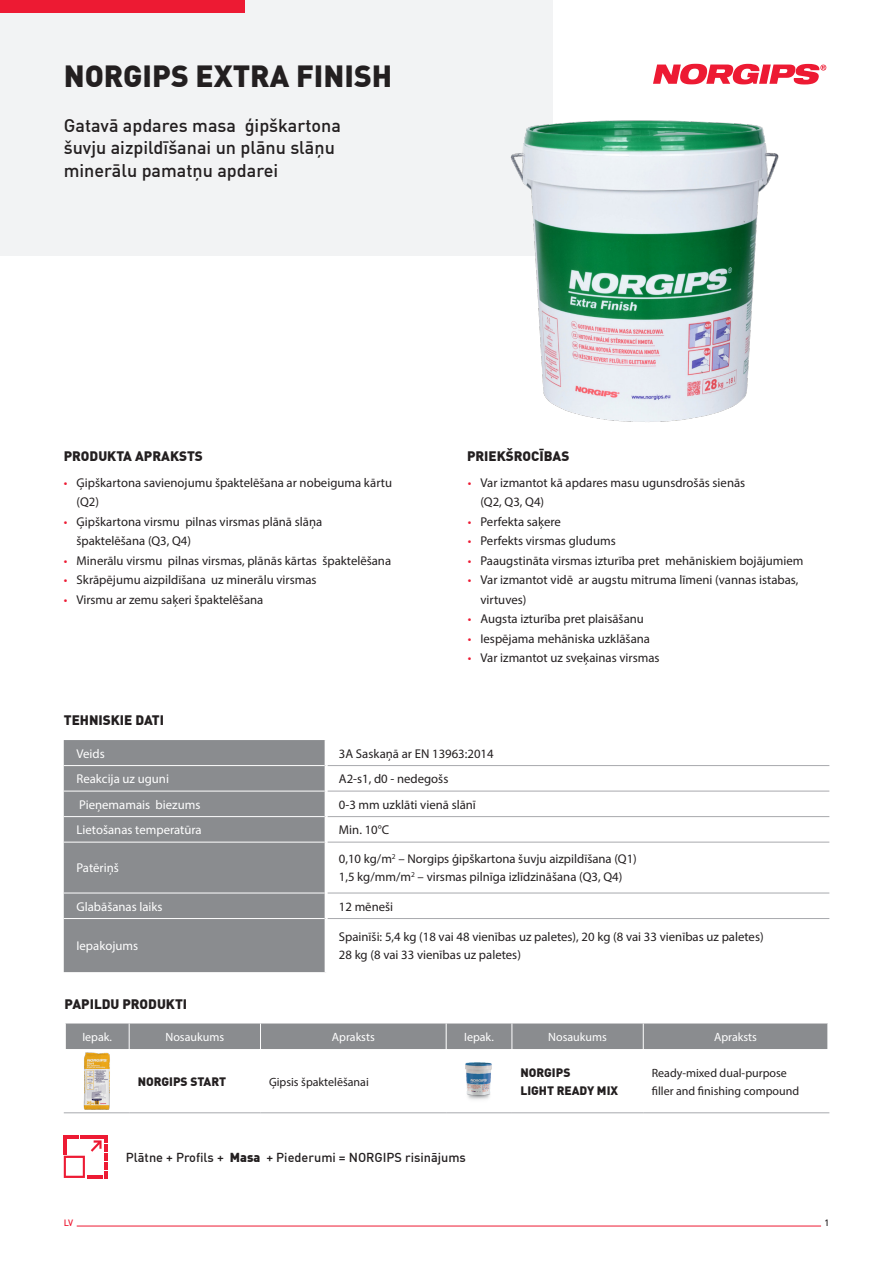
<style>
.page{position:relative;width:893px;height:1263px;background:#fff}
.page>*{position:absolute;margin:0;border:0;box-sizing:border-box;transform-origin:0 0}
.t1{font:900 30px "DIN Offc Pro";color:#231f20}
.t2{font:500 18px/22.5px "DIN Offc Pro";color:#231f20}
.header_2{font:900 13.5px "DIN Offc Pro";color:#231f20}
.t3{font:12.75px/19.5px "Myriad Pro";color:#231f20}
.t4{font:12.75px "Myriad Pro";color:#fff}
.t5{font:500 12.75px "DIN Offc Pro";color:#231f20}
.txt{font:12px/18px "Myriad Pro";color:#231f20}
.t6{font:12px "Myriad Pro";color:#fff}
.txt-2{font:900 12px/18px "DIN Offc Pro";color:#231f20}
.t7{font:500 9px "DIN Offc Pro";color:#ed1a33}
.t8{font:500 9px "DIN Offc Pro";color:#231f20}
.s1{color:#ed1a33}
.s2{font-weight:900}
</style>
<div class="page">
<div style="left:0;top:0;width:553px;height:255px;background:#f2f3f4"></div>
<div style="left:0;top:0;width:244px;height:13px;background:#ed1a33"></div>
<svg style="left:653px;top:64px;width:173px;height:20px"></svg>
<hr style="left:77px;top:1226px;width:744px;height:1px;background:#ed1a33">
<img style="left:468px;top:120px;width:311px;height:302px">
<div style="left:65px;top:1023px;width:763px;height:26px;background:#8a8c8f"></div>
<hr style="left:64px;top:1112px;width:65px;height:1px;background:#a8a9ad">
<hr style="left:129px;top:1112px;width:131px;height:1px;background:#a8a9ad">
<hr style="left:260px;top:1112px;width:186px;height:1px;background:#a8a9ad">
<hr style="left:446px;top:1112px;width:66px;height:1px;background:#a8a9ad">
<hr style="left:512px;top:1112px;width:131px;height:1px;background:#a8a9ad">
<hr style="left:643px;top:1112px;width:186px;height:1px;background:#a8a9ad">
<img style="left:83px;top:1052px;width:27px;height:58px">
<img style="left:465px;top:1062px;width:27px;height:38px">
<div style="left:64px;top:740px;width:261px;height:232px;background:#8a8c8f"></div>
<hr style="left:64px;top:765px;width:261px;height:1px;background:#fff">
<hr style="left:64px;top:791px;width:261px;height:1px;background:#fff">
<hr style="left:64px;top:816px;width:261px;height:1px;background:#fff">
<hr style="left:64px;top:842px;width:261px;height:1px;background:#fff">
<hr style="left:64px;top:893px;width:261px;height:1px;background:#fff">
<hr style="left:64px;top:918px;width:261px;height:1px;background:#fff">
<hr style="left:328px;top:765px;width:501px;height:1px;background:#a8a9ad">
<hr style="left:328px;top:791px;width:501px;height:1px;background:#a8a9ad">
<hr style="left:328px;top:816px;width:501px;height:1px;background:#a8a9ad">
<hr style="left:328px;top:842px;width:501px;height:1px;background:#a8a9ad">
<hr style="left:328px;top:893px;width:501px;height:1px;background:#a8a9ad">
<hr style="left:328px;top:918px;width:501px;height:1px;background:#a8a9ad">
<svg style="left:64px;top:1135px;width:43px;height:44px"></svg>
<p class="t1" style="left:64px;top:52px;width:330px">NORGIPS EXTRA FINISH</p>
<p class="t2" style="left:64px;top:113px;width:279px">Gatavā apdares masa ģipškartona šuvju aizpildīšanai un plānu slāņu minerālu pamatņu apdarei</p>
<p class="header_2" style="left:64px;top:446px;width:141px">PRODUKTA APRAKSTS</p>
<p class="header_2" style="left:467px;top:446px;width:104px">PRIEKŠROCĪBAS</p>
<p class="t3" style="left:77px;top:472px;width:317px;text-indent:-13px"><span class="s1">•</span> Ģipškartona savienojumu špaktelēšana ar nobeiguma kārtu (Q2)</p>
<p class="t3" style="left:77px;top:511px;width:247px;text-indent:-13px"><span class="s1">•</span> Ģipškartona virsmu pilnas virsmas plānā slāņa špaktelēšana (Q3, Q4)</p>
<p class="t3" style="left:64px;top:550px;width:329px"><span class="s1">•</span> Minerālu virsmu pilnas virsmas, plānās kārtas špaktelēšana</p>
<p class="t3" style="left:64px;top:570px;width:254px"><span class="s1">•</span> Skrāpējumu aizpildīšana uz minerālu virsmas</p>
<p class="t3" style="left:64px;top:589px;width:201px"><span class="s1">•</span> Virsmu ar zemu saķeri špaktelēšana</p>
<p class="header_2" style="left:64px;top:709px;width:102px">TEHNISKIE DATI</p>
<p class="t3" style="left:480px;top:472px;width:266px;text-indent:-13px"><span class="s1">•</span> Var izmantot kā apdares masu ugunsdrošās sienās (Q2, Q3, Q4)</p>
<p class="t3" style="left:468px;top:511px;width:95px"><span class="s1">•</span> Perfekta saķere</p>
<p class="t3" style="left:468px;top:531px;width:149px"><span class="s1">•</span> Perfekts virsmas gludums</p>
<p class="t3" style="left:468px;top:550px;width:337px"><span class="s1">•</span> Paaugstināta virsmas izturība pret mehāniskiem bojājumiem</p>
<p class="t3" style="left:480px;top:570px;width:319px;text-indent:-13px"><span class="s1">•</span> Var izmantot vidē ar augstu mitruma līmeni (vannas istabas, virtuves)</p>
<p class="t3" style="left:468px;top:609px;width:178px"><span class="s1">•</span> Augsta izturība pret plaisāšanu</p>
<p class="t3" style="left:468px;top:628px;width:184px"><span class="s1">•</span> Iespējama mehāniska uzklāšana</p>
<p class="t3" style="left:468px;top:648px;width:193px"><span class="s1">•</span> Var izmantot uz sveķainas virsmas</p>
<p class="t4" style="left:77px;top:745px;width:30px">Veids</p>
<p class="t3" style="left:339px;top:743px;width:156px">3A Saskaņā ar EN 13963:2014</p>
<p class="t4" style="left:77px;top:771px;width:94px">Reakcija uz uguni</p>
<p class="t3" style="left:339px;top:769px;width:111px">A2-s1, d0 - nedegošs</p>
<p class="t4" style="left:79px;top:796px;width:123px">Pieņemamais biezums</p>
<p class="t3" style="left:339px;top:794px;width:139px">0-3 mm uzklāti vienā slānī</p>
<p class="t4" style="left:77px;top:822px;width:127px">Lietošanas temperatūra</p>
<p class="t3" style="left:339px;top:820px;width:52px">Min. 10°C</p>
<p class="t4" style="left:77px;top:860px;width:44px">Patēriņš</p>
<p class="t3" style="left:339px;top:849px;width:299px">0,10 kg/m<sup>2</sup> – Norgips ģipškartona šuvju aizpildīšana (Q1)</p>
<p class="t3" style="left:339px;top:867px;width:285px">1,5 kg/mm/m<sup>2</sup> – virsmas pilnīga izlīdzināšana (Q3, Q4)</p>
<p class="t4" style="left:77px;top:898px;width:88px">Glabāšanas laiks</p>
<p class="t3" style="left:339px;top:896px;width:56px">12 mēneši</p>
<p class="t4" style="left:77px;top:938px;width:63px">Iepakojums</p>
<p class="t3" style="left:339px;top:927px;width:426px">Spainīši: 5,4 kg (18 vai 48 vienības uz paletes), 20 kg (8 vai 33 vienības uz paletes)</p>
<p class="t3" style="left:339px;top:945px;width:184px">28 kg (8 vai 33 vienības uz paletes)</p>
<p class="header_2" style="left:65px;top:993px;width:124px">PAPILDU PRODUKTI</p>
<p class="t6" style="left:82px;top:1029px;width:31px">Iepak.</p>
<p class="t6" style="left:165px;top:1029px;width:60px">Nosaukums</p>
<p class="t6" style="left:332px;top:1029px;width:44px">Apraksts</p>
<p class="t6" style="left:464px;top:1029px;width:31px">Iepak.</p>
<p class="t6" style="left:548px;top:1029px;width:60px">Nosaukums</p>
<p class="t6" style="left:714px;top:1029px;width:44px">Apraksts</p>
<p class="txt-2" style="left:138px;top:1071px;width:90px">NORGIPS START</p>
<p class="txt" style="left:269px;top:1072px;width:101px">Ģipsis špaktelēšanai</p>
<p class="txt-2" style="left:520px;top:1062px;width:99px">NORGIPS<br>LIGHT READY MIX</p>
<p class="txt" style="left:652px;top:1063px;width:149px">Ready-mixed dual-purpose filler and finishing compound</p>
<p class="t5" style="left:126px;top:1147px;width:342px">Plātne + Profils + <span class="s2">Masa</span> + Piederumi = NORGIPS risinājums</p>
<p class="t7" style="left:64px;top:1216px;width:11px">LV</p>
<p class="t8" style="left:824px;top:1216px;width:6px">1</p>
</div>
